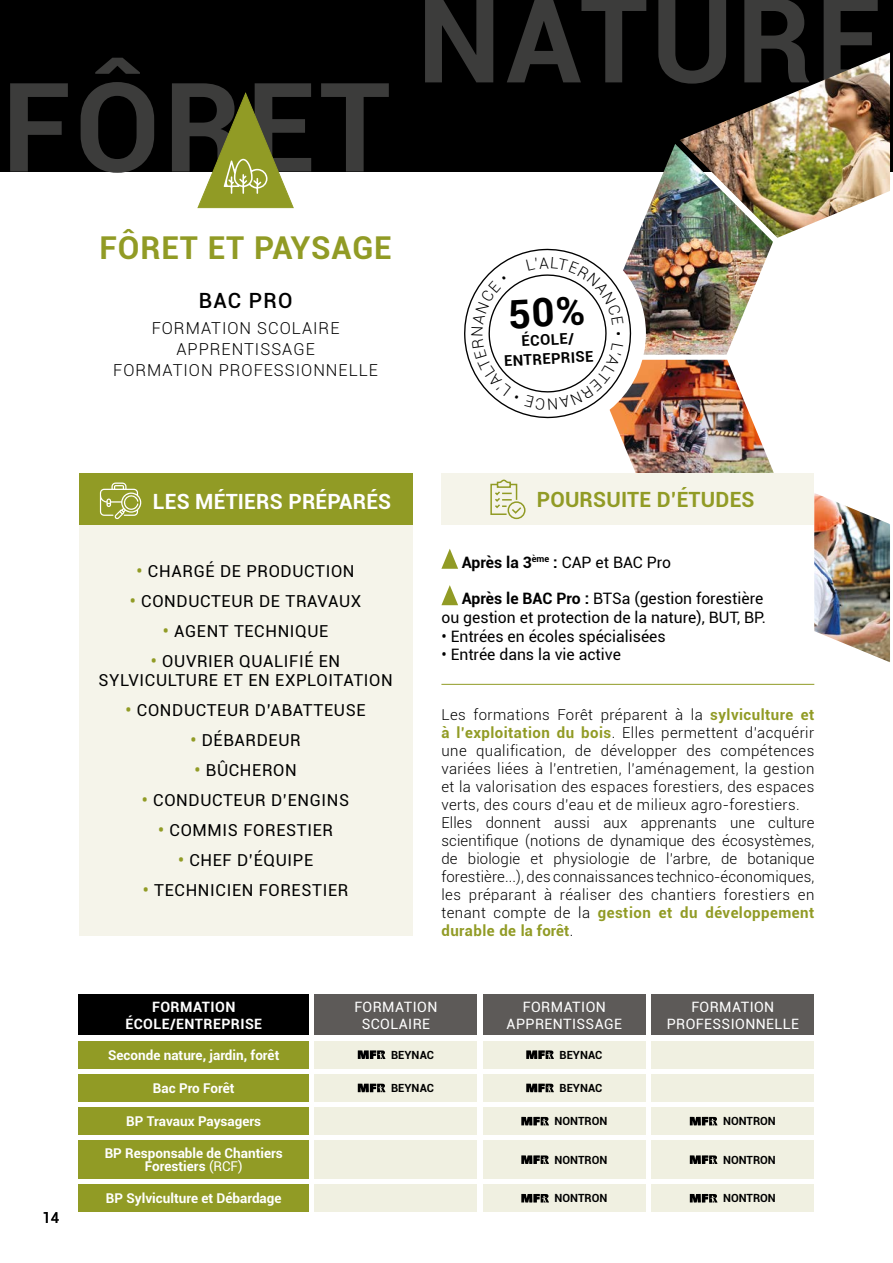
<style>
.page{position:relative;width:893px;height:1263px;background:#fff}
.page>*{position:absolute;margin:0;border:0;box-sizing:border-box;transform-origin:0 0}
.t1{font:700 124.05px "Roboto";letter-spacing:.03em;color:#3c3c3b}
.t2{font:700 31.5px "Roboto";letter-spacing:.03em;color:#919b25}
.t3{font:700 21px "Roboto";letter-spacing:.01em;color:#fff}
.t4{font:700 21px "Roboto";letter-spacing:.01em;color:#919b25}
.t5{font:500 21px "Roboto";letter-spacing:.06em;color:#000}
.t6{font:16.5px/19.8px "Roboto";letter-spacing:.04em;color:#000;text-align:center}
.t7{font:300 16.5px/21px "Roboto";letter-spacing:.06em;color:#000;text-align:center}
.t8{font:15.75px/18.8px "Roboto";color:#000;text-align:right}
.t9{font:300 15px/18px "Roboto";letter-spacing:.03em;color:#000}
.t10{font:15px "Roboto";color:#000}
.t11{font:700 14.85px/18.9px "Roboto";color:#000;text-align:center}
.t12{font:14.25px/17.2px "Roboto";letter-spacing:.03em;color:#fff;text-align:center}
.t13{font:700 14.25px/17.2px "Roboto";letter-spacing:.03em;color:#fff;text-align:center}
.t14{font:700 13.5px/13.5px "Roboto";color:#fff;text-align:center}
.t15{font:700 11.25px "Roboto";color:#000}
.s1{font-weight:700;color:#919b25}
.s2{font-weight:700}
.s3{font-weight:400}
</style>
<div class="page">
<div style="left:0;top:0;width:893px;height:171px;background:#000"></div>
<svg style="left:425px;top:0;width:453px;height:83px"></svg>
<img style="left:609px;top:144px;width:164px;height:211px">
<img style="left:680px;top:52px;width:210px;height:186px">
<img style="left:814px;top:493px;width:76px;height:169px">
<img style="left:589px;top:360px;width:185px;height:114px">
<div style="left:449px;top:235px;width:197px;height:197px;background:#fff;border-radius:50%"></div>
<svg style="left:198px;top:93px;width:95px;height:115px"></svg>
<div style="left:79px;top:525px;width:333px;height:410px;background:#f5f4ea"></div>
<div style="left:79px;top:474px;width:333px;height:51px;background:#919b25"></div>
<svg style="left:100px;top:482px;width:41px;height:37px"></svg>
<div style="left:441px;top:474px;width:373px;height:51px;background:#f5f4ea"></div>
<svg style="left:490px;top:479px;width:36px;height:41px"></svg>
<svg style="left:441px;top:549px;width:17px;height:20px"></svg>
<svg style="left:441px;top:585px;width:17px;height:20px"></svg>
<hr style="left:441px;top:684px;width:373px;height:1px;background:#919b25">
<div style="left:79px;top:994px;width:230px;height:41px;background:#000"></div>
<div style="left:79px;top:1041px;width:230px;height:27px;background:#919b25"></div>
<div style="left:314px;top:1041px;width:163px;height:27px;background:#f0f0e1"></div>
<div style="left:314px;top:1140px;width:163px;height:39px;background:#f0f0e1"></div>
<div style="left:314px;top:1074px;width:163px;height:28px;background:#f0f0e1"></div>
<div style="left:314px;top:1184px;width:163px;height:28px;background:#f0f0e1"></div>
<div style="left:314px;top:1107px;width:163px;height:28px;background:#f0f0e1"></div>
<div style="left:483px;top:1041px;width:163px;height:27px;background:#f0f0e1"></div>
<div style="left:483px;top:1140px;width:163px;height:39px;background:#f0f0e1"></div>
<div style="left:483px;top:1074px;width:163px;height:28px;background:#f0f0e1"></div>
<div style="left:483px;top:1184px;width:163px;height:28px;background:#f0f0e1"></div>
<div style="left:483px;top:1107px;width:163px;height:28px;background:#f0f0e1"></div>
<div style="left:651px;top:1041px;width:163px;height:27px;background:#f0f0e1"></div>
<div style="left:651px;top:1140px;width:163px;height:39px;background:#f0f0e1"></div>
<div style="left:651px;top:1074px;width:163px;height:28px;background:#f0f0e1"></div>
<div style="left:651px;top:1184px;width:163px;height:28px;background:#f0f0e1"></div>
<div style="left:651px;top:1107px;width:163px;height:28px;background:#f0f0e1"></div>
<div style="left:79px;top:1184px;width:230px;height:28px;background:#919b25"></div>
<div style="left:79px;top:1107px;width:230px;height:28px;background:#919b25"></div>
<div style="left:79px;top:1074px;width:230px;height:28px;background:#919b25"></div>
<div style="left:79px;top:1140px;width:230px;height:39px;background:#919b25"></div>
<div style="left:314px;top:994px;width:163px;height:41px;background:#5d5a58"></div>
<div style="left:483px;top:994px;width:163px;height:41px;background:#5d5a58"></div>
<div style="left:651px;top:994px;width:163px;height:41px;background:#5d5a58"></div>
<svg style="left:526px;top:1050px;width:28px;height:9px"></svg>
<svg style="left:358px;top:1050px;width:27px;height:9px"></svg>
<svg style="left:358px;top:1084px;width:27px;height:8px"></svg>
<svg style="left:526px;top:1084px;width:28px;height:8px"></svg>
<svg style="left:521px;top:1117px;width:28px;height:8px"></svg>
<svg style="left:690px;top:1117px;width:27px;height:8px"></svg>
<svg style="left:521px;top:1155px;width:28px;height:9px"></svg>
<svg style="left:690px;top:1155px;width:27px;height:9px"></svg>
<svg style="left:521px;top:1194px;width:28px;height:8px"></svg>
<svg style="left:690px;top:1194px;width:27px;height:8px"></svg>
<svg style="left:464px;top:247px;width:169px;height:173px"></svg>
<h1 class="t1" style="left:2px;top:40px;width:390px">FÔRET</h1>
<h2 class="t2" style="left:99px;top:225px;width:294px">FÔRET ET PAYSAGE</h2>
<h3 class="t5" style="left:199px;top:286px;width:95px">BAC PRO</h3>
<p class="t7" style="left:113px;top:317px;width:266px">FORMATION SCOLAIRE<br>APPRENTISSAGE<br>FORMATION PROFESSIONNELLE</p>
<p class="t11" style="left:503px;top:332px;width:91px;rotate:-3deg">ÉCOLE/<br>ENTREPRISE</p>
<h3 class="t3" style="left:153px;top:486px;width:240px">LES MÉTIERS PRÉPARÉS</h3>
<h3 class="t4" style="left:537px;top:485px;width:219px">POURSUITE D’ÉTUDES</h3>
<p class="t6" style="left:137px;top:560px;width:219px"><span class="s1">•</span> CHARGÉ DE PRODUCTION</p>
<p class="t6" style="left:130px;top:590px;width:233px"><span class="s1">•</span> CONDUCTEUR DE TRAVAUX</p>
<p class="t6" style="left:163px;top:620px;width:167px"><span class="s1">•</span> AGENT TECHNIQUE</p>
<p class="t6" style="left:98px;top:650px;width:296px"><span class="s1">•</span> OUVRIER QUALIFIÉ EN<br>SYLVICULTURE ET EN EXPLOITATION</p>
<p class="t6" style="left:126px;top:700px;width:241px"><span class="s1">•</span> CONDUCTEUR D’ABATTEUSE</p>
<p class="t6" style="left:190px;top:730px;width:112px"><span class="s1">•</span> DÉBARDEUR</p>
<p class="t6" style="left:194px;top:760px;width:104px"><span class="s1">•</span> BÛCHERON</p>
<p class="t6" style="left:142px;top:790px;width:209px"><span class="s1">•</span> CONDUCTEUR D’ENGINS</p>
<p class="t6" style="left:158px;top:820px;width:176px"><span class="s1">•</span> COMMIS FORESTIER</p>
<p class="t6" style="left:178px;top:850px;width:137px"><span class="s1">•</span> CHEF D’ÉQUIPE</p>
<p class="t6" style="left:143px;top:880px;width:207px"><span class="s1">•</span> TECHNICIEN FORESTIER</p>
<p class="t8" style="left:462px;top:552px;width:211px"><span class="s2">Après la 3</span><sup>ème</sup> <span class="s2">:</span> CAP et BAC Pro</p>
<p class="t8" style="left:441px;top:589px;width:326px"><span class="s2">Après le BAC Pro :</span> BTSa (gestion forestière<br>ou gestion et protection de la nature), BUT, BP.</p>
<p class="t8" style="left:441px;top:626px;width:226px">• Entrées en écoles spécialisées</p>
<p class="t8" style="left:441px;top:645px;width:181px">• Entrée dans la vie active</p>
<p class="t9" style="left:441px;top:705px;width:374px">Les formations Forêt préparent à la <span class="s1">sylviculture et à l’exploitation du bois</span>. Elles permettent d’acquérir une qualification, de développer des compétences variées liées à l’entretien, l’aménagement, la gestion et la valorisation des espaces forestiers, des espaces verts, des cours d’eau et de milieux agro-forestiers.<br>Elles donnent aussi aux apprenants une culture scientifique (notions de dynamique des écosystèmes, de biologie et physiologie de l’arbre, de botanique forestière...), des connaissances technico-économiques, les préparant à réaliser des chantiers forestiers en tenant compte de la <span class="s1">gestion et du développement durable de la forêt</span>.</p>
<p class="t10" style="left:43px;top:1207px;width:18px">14</p>
<p class="t13" style="left:125px;top:997px;width:138px">FORMATION<br>ÉCOLE/ENTREPRISE</p>
<p class="t12" style="left:354px;top:997px;width:84px">FORMATION<br>SCOLAIRE</p>
<p class="t12" style="left:507px;top:997px;width:117px">FORMATION<br>APPRENTISSAGE</p>
<p class="t12" style="left:667px;top:997px;width:134px">FORMATION<br>PROFESSIONNELLE</p>
<p class="t14" style="left:108px;top:1047px;width:173px">Seconde nature, jardin, forêt</p>
<p class="t14" style="left:153px;top:1081px;width:83px">Bac Pro Forêt</p>
<p class="t14" style="left:126px;top:1114px;width:136px">BP Travaux Paysagers</p>
<p class="t15" style="left:391px;top:1047px;width:44px">BEYNAC</p>
<p class="t15" style="left:559px;top:1047px;width:44px">BEYNAC</p>
<p class="t15" style="left:391px;top:1080px;width:44px">BEYNAC</p>
<p class="t15" style="left:559px;top:1080px;width:44px">BEYNAC</p>
<p class="t15" style="left:555px;top:1113px;width:54px">NONTRON</p>
<p class="t15" style="left:723px;top:1113px;width:54px">NONTRON</p>
<p class="t15" style="left:555px;top:1152px;width:54px">NONTRON</p>
<p class="t15" style="left:723px;top:1152px;width:54px">NONTRON</p>
<p class="t15" style="left:555px;top:1190px;width:54px">NONTRON</p>
<p class="t15" style="left:723px;top:1190px;width:54px">NONTRON</p>
<p class="t14" style="left:105px;top:1146px;width:180px">BP Responsable de Chantiers<br>Forestiers <span class="s3">(RCF)</span></p>
<p class="t14" style="left:106px;top:1191px;width:177px">BP Sylviculture et Débardage</p>
</div>
